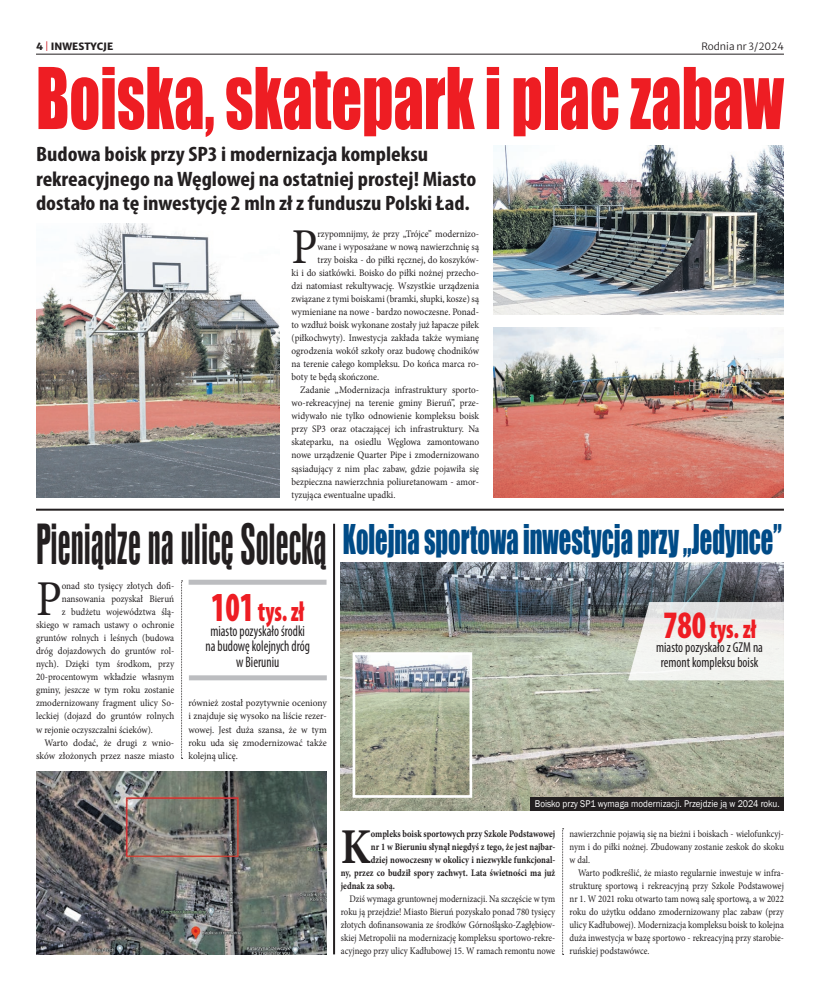
<style>
.page{position:relative;width:820px;height:993px;background:#fff}
.page>*{position:absolute;margin:0;border:0;box-sizing:border-box;transform-origin:0 0}
.tytul_maly{font:78.5px "Impact";color:#ee1d23;scale:.77 1}
.tytul_maly-2{font:51.7px "Swis 924 EU";color:#231f20;scale:.78 1}
.Tekst{font:50.1px "Minion Pro";color:#231f20;scale:.92 1}
.Tekst-2{font:700 50.1px "Minion Pro";color:#231f20;scale:.85 1}
.Tekst-3{font:50.1px "Minion Pro";color:#231f20;scale:.91 1}
.tytul_maly-3{font:37.6px "Impact";color:#004b87;scale:.65 1}
.tytul_maly-4{font:900 condensed 28.4px "Myriad Pro";color:#ee1d23;scale:.78 1}
.tytul_maly-5{font:900 condensed 26.7px "Myriad Pro";color:#ee1d23;scale:.83 1}
.Tekst-4{font:700 condensed 20.9px/24.7px "Myriad Pro";color:#231f20;scale:1.09 1}
.tytul_maly-6{font:condensed 15.3px/15.3px "Myriad Pro";color:#231f20;text-align:center;scale:.85 1}
.tytul_maly-7{font:condensed 14.4px/14.4px "Myriad Pro";color:#231f20;text-align:center;scale:.9 1}
.Tekst-5{font:10px/13px "Minion Pro";color:#231f20;text-align:justify;scale:.92 1}
.Tekst-6{font:10px/13px "Minion Pro";color:#231f20;text-align:justify;scale:.87 1}
.Tekst-7{font:10px "Minion Pro";color:#231f20;scale:.91 1}
.Tekst-8{font:10px/13px "Minion Pro";color:#231f20;text-align:justify;scale:.88 1}
.Tekst-9{font:700 10px "Minion Pro";color:#231f20;scale:.85 1}
.Tekst-10{font:10px/13px "Minion Pro";color:#231f20;text-align:right;scale:.94 1}
.podpis_pod_foto{font:10px "Franklin Gothic";color:#fff;scale:.9 1}
.Tekst-11{font:10px "Merriweather Sans";color:#231f20}
.Tekst-12{font:800 10px "Merriweather Sans";color:#231f20}
.s1{font-weight:400;color:#d1232a}
.s2{font-size:41.5px}
.s3{font-size:39px}
</style>
<div class="page">
<hr style="left:36px;top:54px;width:747px;height:1px;background:#231f20">
<hr style="left:36px;top:508px;width:747px;height:2px;background:#231f20">
<img style="left:493px;top:328px;width:290px;height:169px">
<img style="left:36px;top:223px;width:243px;height:274px">
<img style="left:493px;top:145px;width:290px;height:170px">
<img style="left:341px;top:562px;width:442px;height:248px">
<img style="left:351px;top:650px;width:122px;height:148px">
<div style="left:530px;top:797px;width:253px;height:13px;background:#231f20"></div>
<svg style="left:628px;top:602px;width:155px;height:78px"></svg>
<svg style="left:562px;top:828px;width:1px;height:126px"></svg>
<hr style="left:333px;top:523px;width:2px;height:431px;background:#231f20">
<div style="left:188px;top:579px;width:138px;height:5px;background:#bcbdc0"></div>
<div style="left:189px;top:675px;width:138px;height:5px;background:#bcbdc0"></div>
<img style="left:36px;top:771px;width:290px;height:183px">
<svg style="left:181px;top:580px;width:1px;height:178px"></svg>
<p class="Tekst-12" style="left:36px;top:37px;width:79px">4 <span class="s1">|</span> INWESTYCJE</p>
<p class="Tekst-11" style="left:701px;top:37px;width:84px">Rodnia nr 3/2024</p>
<p class="tytul_maly" style="left:36px;top:37px;width:972px">Boiska, skatepark i plac zabaw</p>
<p class="Tekst-4" style="left:36px;top:141px;width:405px">Budowa boisk przy SP3 i modernizacja kompleksu rekreacyjnego na Węglowej na ostatniej prostej! Miasto dostało na tę inwestycję 2 mln zł z funduszu Polski Ład.</p>
<p class="Tekst" style="left:291px;top:213px;width:30px">P</p>
<p class="Tekst-5" style="left:317px;top:227px;width:177px">rzypomnijmy, że przy „Trójce” modernizo-</p>
<p class="Tekst-5" style="left:317px;top:240px;width:177px">wane i wyposażane w nową nawierzchnię są</p>
<p class="Tekst-5" style="left:317px;top:253px;width:177px">trzy boiska - do piłki ręcznej, do koszyków-</p>
<p class="Tekst-5" style="left:291px;top:266px;width:205px">ki i do siatkówki. Boisko do piłki nożnej przecho-</p>
<p class="Tekst-5" style="left:291px;top:279px;width:205px">dzi natomiast rekultywację. Wszystkie urządzenia</p>
<p class="Tekst-5" style="left:291px;top:292px;width:205px">związane z tymi boiskami (bramki, słupki, kosze) są</p>
<p class="Tekst-5" style="left:291px;top:305px;width:205px">wymieniane na nowe - bardzo nowoczesne. Ponad-</p>
<p class="Tekst-5" style="left:291px;top:318px;width:205px">to wzdłuż boisk wykonane zostały już łapacze piłek</p>
<p class="Tekst-5" style="left:291px;top:331px;width:205px">(piłkochwyty). Inwestycja zakłada także wymianę</p>
<p class="Tekst-5" style="left:291px;top:344px;width:205px">ogrodzenia wokół szkoły oraz budowę chodników</p>
<p class="Tekst-5" style="left:291px;top:357px;width:205px">na terenie całego kompleksu. Do końca marca ro-</p>
<p class="Tekst-5" style="left:291px;top:370px;width:97px">boty te będą skończone.</p>
<p class="Tekst-5" style="left:291px;top:383px;width:205px;text-indent:9px">Zadanie „Modernizacja infrastruktury sporto&shy;wo-rekreacyjnej na terenie gminy Bieruń”, prze&shy;widywało nie tylko odnowienie kompleksu boisk przy SP3 oraz otaczającej ich infrastruktury. Na skateparku, na osiedlu Węglowa zamontowano nowe urządzenie Quarter Pipe i zmodernizowano sąsiadujący z nim plac zabaw, gdzie pojawiła się bezpieczna nawierzchnia poliuretanowam - amor&shy;tyzująca ewentualne upadki.</p>
<p class="tytul_maly-2" style="left:36px;top:513px;width:374px">Pieniądze na ulicę Solecką</p>
<p class="tytul_maly-4" style="left:211px;top:593px;width:121px"><span class="s2">101</span> tys. zł</p>
<p class="tytul_maly-6" style="left:205px;top:623px;width:124px">miasto pozyskało środki na budowę kolejnych dróg w Bieruniu</p>
<p class="Tekst-3" style="left:36px;top:565px;width:30px">P</p>
<p class="Tekst-7" style="left:62px;top:579px;width:125px">onad sto tysięcy złotych dofi-</p>
<p class="Tekst-7" style="left:62px;top:592px;width:125px">nansowania pozyskał Bieruń</p>
<p class="Tekst-7" style="left:62px;top:605px;width:125px">z budżetu województwa ślą-</p>
<p class="Tekst-7" style="left:36px;top:618px;width:153px">skiego w ramach ustawy o ochronie</p>
<p class="Tekst-7" style="left:36px;top:631px;width:153px">gruntów rolnych i leśnych (budowa</p>
<p class="Tekst-7" style="left:36px;top:644px;width:153px">dróg dojazdowych do gruntów rol-</p>
<p class="Tekst-7" style="left:36px;top:657px;width:153px">nych). Dzięki tym środkom, przy</p>
<p class="Tekst-7" style="left:36px;top:670px;width:153px">20-procentowym wkładzie własnym</p>
<p class="Tekst-7" style="left:36px;top:683px;width:153px">gminy, jeszcze w tym roku zostanie</p>
<p class="Tekst-7" style="left:36px;top:696px;width:153px">zmodernizowany fragment ulicy So-</p>
<p class="Tekst-7" style="left:36px;top:709px;width:153px">leckiej (dojazd do gruntów rolnych</p>
<p class="Tekst-7" style="left:36px;top:722px;width:130px">w rejonie oczyszczalni ścieków).</p>
<p class="Tekst-10" style="left:36px;top:735px;width:148px">Warto dodać, że drugi z wnio&shy;sków złożonych przez nasze miasto</p>
<p class="Tekst-10" style="left:188px;top:696px;width:148px;text-align:justify">również został pozytywnie oceniony i znajduje się wysoko na liście rezer&shy;wowej. Jest duża szansa, że w tym roku uda się zmodernizować także kolejną ulicę.</p>
<p class="tytul_maly-3" style="left:343px;top:509px;width:676px">Kolejna sportowa inwestycja przy „Jedynce”</p>
<p class="tytul_maly-5" style="left:662px;top:612px;width:114px"><span class="s3">780</span> tys. zł</p>
<p class="tytul_maly-7" style="left:656px;top:640px;width:120px">miasto pozyskało z GZM na remont kompleksu boisk</p>
<p class="podpis_pod_foto" style="left:534px;top:797px;width:273px">Boisko przy SP1 wymaga modernizacji. Przejdzie ją w 2024 roku.</p>
<p class="Tekst-2" style="left:341px;top:811px;width:37px">K</p>
<p class="Tekst-9" style="left:371px;top:826px;width:218px">ompleks boisk sportowych przy Szkole Podstawowej</p>
<p class="Tekst-9" style="left:371px;top:839px;width:218px">nr 1 w Bieruniu słynął niegdyś z tego, że jest najbar-</p>
<p class="Tekst-9" style="left:371px;top:852px;width:218px">dziej nowoczesny w okolicy i niezwykle funkcjonal-</p>
<p class="Tekst-9" style="left:341px;top:865px;width:254px">ny, przez co budził spory zachwyt. Lata świetności ma już</p>
<p class="Tekst-9" style="left:341px;top:878px;width:65px">jednak za sobą.</p>
<p class="Tekst-6" style="left:341px;top:892px;width:248px;text-indent:9px">Dziś wymaga gruntownej modernizacji. Na szczęście w tym roku ją przejdzie! Miasto Bieruń pozyskało ponad 780 tysięcy złotych dofinansowania ze środków Górnośląsko-Zagłębiow&shy;skiej Metropolii na modernizację kompleksu sportowo-rekre&shy;acyjnego przy ulicy Kadłubowej 15. W ramach remontu nowe</p>
<p class="Tekst-6" style="left:569px;top:827px;width:248px">nawierzchnie pojawią się na bieżni i boiskach - wielofunkcyj&shy;nym i do piłki nożnej. Zbudowany zostanie zeskok do skoku w dal.</p>
<p class="Tekst-8" style="left:569px;top:866px;width:245px;text-indent:9px">Warto podkreślić, że miasto regularnie inwestuje w infra&shy;strukturę sportową i rekreacyjną przy Szkole Podstawowej nr 1. W 2021 roku otwarto tam nową salę sportową, a w 2022 roku do użytku oddano zmodernizowany plac zabaw (przy ulicy Kadłubowej). Modernizacja kompleksu boisk to kolejna duża inwestycja w bazę sportowo - rekreacyjną przy starobie&shy;ruńskiej podstawówce.</p>
</div>
